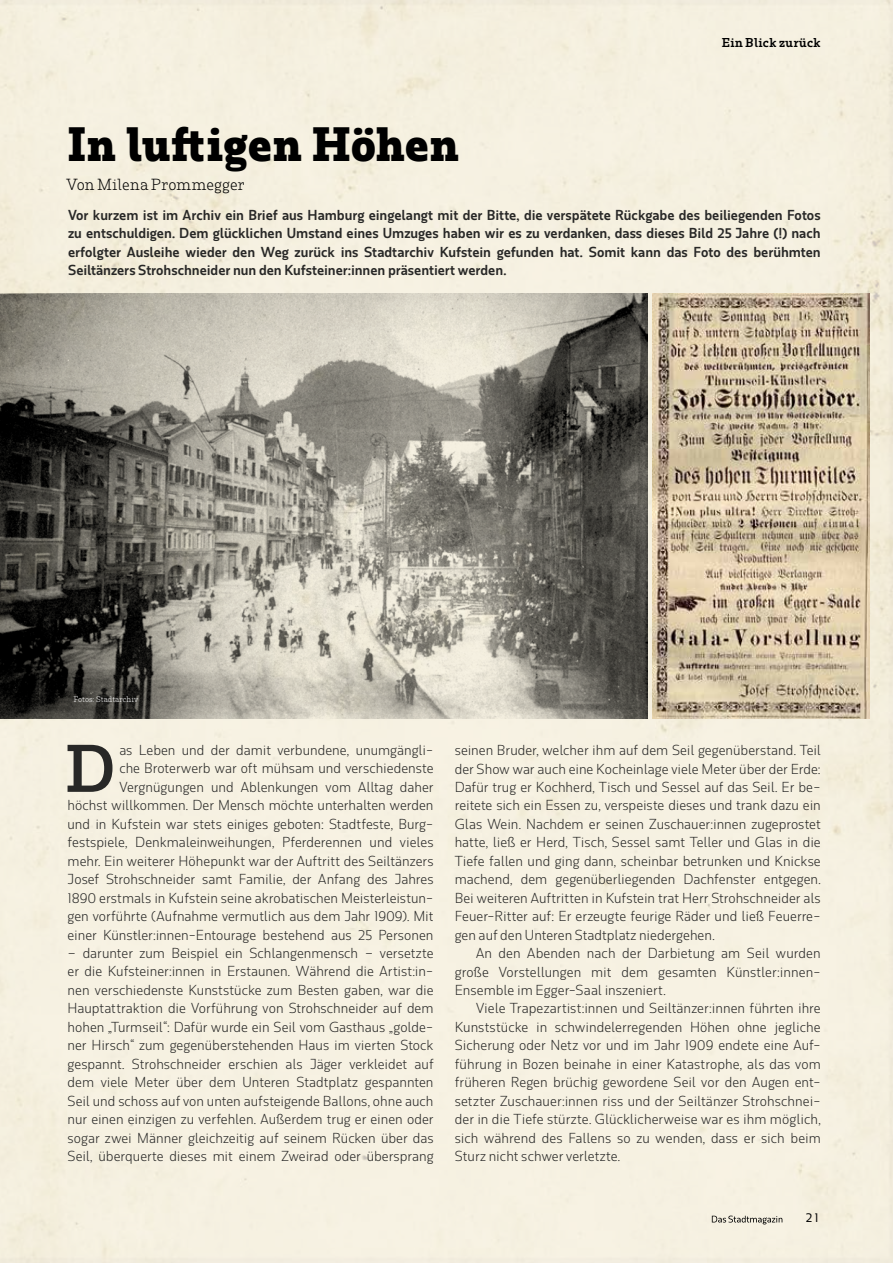
<style>
.page{position:relative;width:893px;height:1263px;background:#f6f1e1}
.page>*{position:absolute;margin:0;border:0;box-sizing:border-box;transform-origin:0 0}
.t1{font:600 62.7px "Rum Serif";color:#282827}
.t2{font:700 45px "Rum Serif";letter-spacing:.01em;color:#000}
.t3{font:300 15px "Rum Serif";letter-spacing:.01em;color:#000}
.t4{font:300 13.5px/18.5px "Rum Sans";letter-spacing:.005em;color:#282827;text-align:justify}
.t5{font:600 13.5px/18.5px "Rum Sans";color:#282827;text-align:justify}
.t6{font:600 12px "Rum Serif";color:#000}
.t7{font:500 12px "Rum Sans";color:#000}
.t8{font:300 7.5px "Rum Serif";color:#fff}
</style>
<div class="page">
<svg style="left:712px;top:1215px;width:70px;height:9px"></svg>
<img style="left:0;top:294px;width:648px;height:424px">
<img style="left:652px;top:294px;width:217px;height:424px">
<h2 class="t2" style="left:67px;top:117px;width:393px">In luftigen Höhen</h2>
<p class="t3" style="left:66px;top:175px;width:180px">Von Milena Prommegger</p>
<p class="t6" style="left:722px;top:36px;width:100px">Ein Blick zurück</p>
<p class="t5" style="left:68px;top:206px;width:754px">Vor kurzem ist im Archiv ein Brief aus Hamburg eingelangt mit der Bitte, die verspätete Rückgabe des beiliegenden Fotos zu entschuldigen. Dem glücklichen Umstand eines Umzuges haben wir es zu verdanken, dass dieses Bild 25 Jahre (!) nach erfolgter Ausleihe wieder den Weg zurück ins Stadtarchiv Kufstein gefunden hat. Somit kann das Foto des berühmten Seiltänzers Strohschneider nun den Kufsteiner:innen präsentiert werden.</p>
<p class="t8" style="left:74px;top:695px;width:66px">Fotos: Stadtarchiv</p>
<h1 class="t1" style="left:64px;top:730px;width:54px">D</h1>
<p class="t4" style="left:68px;top:741px;width:367px;text-align:right">as Leben und der damit verbundene, unumgängli-<br>che Broterwerb war oft mühsam und verschiedenste Vergnügungen und Ablenkungen vom Alltag daher<br>höchst willkommen. Der Mensch möchte unterhalten werden und in Kufstein war stets einiges geboten: Stadtfeste, Burg&shy;festspiele, Denkmaleinweihungen, Pferderennen und vieles mehr. Ein weiterer Höhepunkt war der Auftritt des Seiltänzers Josef Strohschneider samt Familie, der Anfang des Jahres 1890 erstmals in Kufstein seine akrobatischen Meisterleistun&shy;gen vorführte (Aufnahme vermutlich aus dem Jahr 1909). Mit einer Künstler:innen-Entourage bestehend aus 25 Personen</p>
<p class="t4" style="left:68px;top:944px;width:367px">– darunter zum Beispiel ein Schlangenmensch – versetzte er die Kufsteiner:innen in Erstaunen. Während die Artist:in&shy;nen verschiedenste Kunststücke zum Besten gaben, war die Hauptattraktion die Vorführung von Strohschneider auf dem hohen „Turmseil“: Dafür wurde ein Seil vom Gasthaus „golde&shy;ner Hirsch“ zum gegenüberstehenden Haus im vierten Stock gespannt. Strohschneider erschien als Jäger verkleidet auf dem viele Meter über dem Unteren Stadtplatz gespannten Seil und schoss auf von unten aufsteigende Ballons, ohne auch nur einen einzigen zu verfehlen. Außerdem trug er einen oder sogar zwei Männer gleichzeitig auf seinem Rücken über das Seil, überquerte dieses mit einem Zweirad oder übersprang</p>
<p class="t4" style="left:455px;top:741px;width:367px">seinen Bruder, welcher ihm auf dem Seil gegenüberstand. Teil der Show war auch eine Kocheinlage viele Meter über der Erde:<br>Dafür trug er Kochherd, Tisch und Sessel auf das Seil. Er be&shy;reitete sich ein Essen zu, verspeiste dieses und trank dazu ein Glas Wein. Nachdem er seinen Zuschauer:innen zugeprostet hatte, ließ er Herd, Tisch, Sessel samt Teller und Glas in die Tiefe fallen und ging dann, scheinbar betrunken und Knickse machend, dem gegenüberliegenden Dachfenster entgegen.<br>Bei weiteren Auftritten in Kufstein trat Herr Strohschneider als Feuer-Ritter auf: Er erzeugte feurige Räder und ließ Feuerre&shy;gen auf den Unteren Stadtplatz niedergehen.</p>
<p class="t4" style="left:455px;top:944px;width:367px;text-indent:21px">An den Abenden nach der Darbietung am Seil wurden große Vorstellungen mit dem gesamten Künstler:innen-Ensemble im Egger-Saal inszeniert.</p>
<p class="t4" style="left:455px;top:999px;width:367px;text-indent:21px">Viele Trapezartist:innen und Seiltänzer:innen führten ihre Kunststücke in schwindelerregenden Höhen ohne jegliche Sicherung oder Netz vor und im Jahr 1909 endete eine Auf&shy;führung in Bozen beinahe in einer Katastrophe, als das vom früheren Regen brüchig gewordene Seil vor den Augen ent&shy;setzter Zuschauer:innen riss und der Seiltänzer Strohschnei&shy;der in die Tiefe stürzte. Glücklicherweise war es ihm möglich, sich während des Fallens so zu wenden, dass er sich beim Sturz nicht schwer verletzte.</p>
<p class="t7" style="left:805px;top:1210px;width:17px">21</p>
</div>
